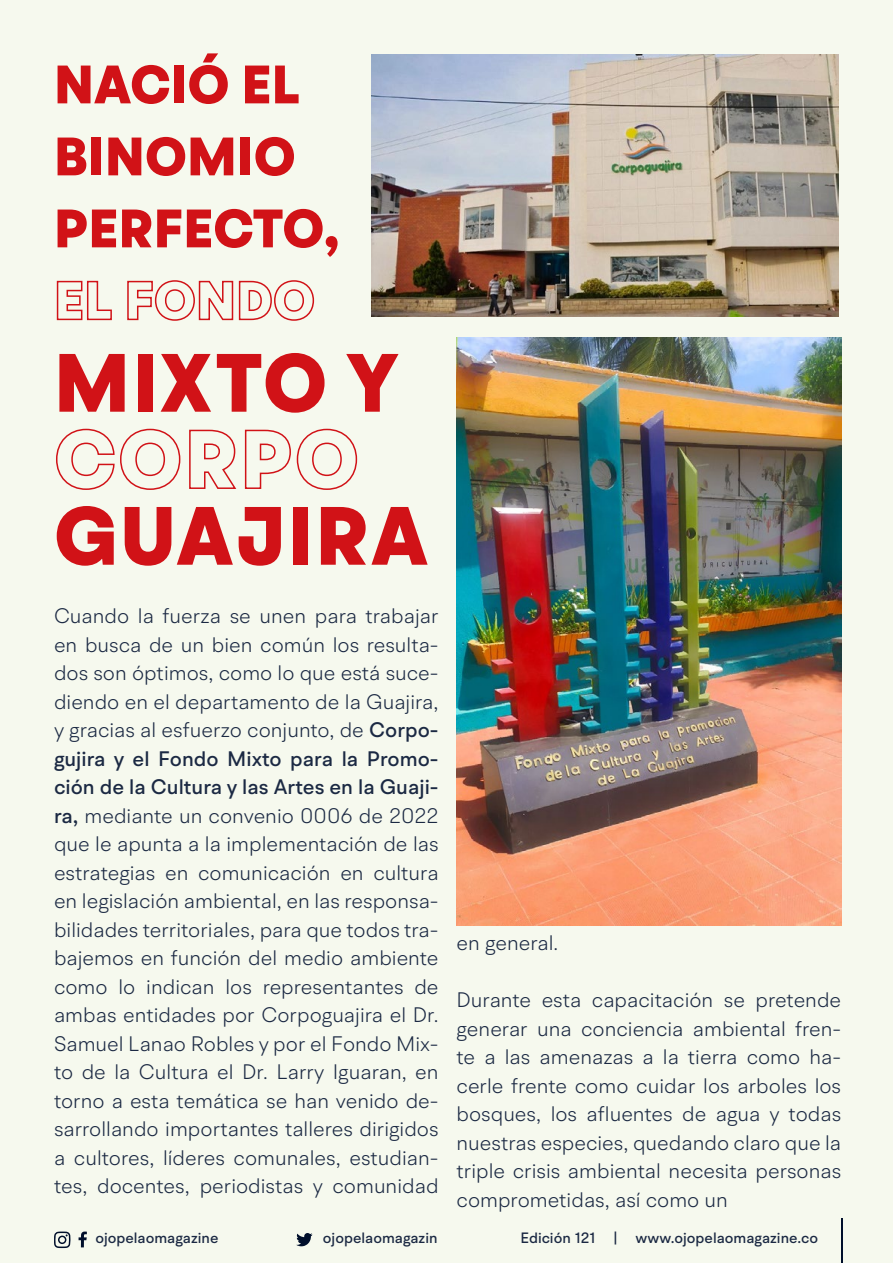
<style>
.page{position:relative;width:893px;height:1263px;background:#f6f9ee}
.page>*{position:absolute;margin:0;border:0;box-sizing:border-box;transform-origin:0 0}
.t1{font:900 82.5px/76.5px "BR Hendrix";letter-spacing:.025em;color:#d11217}
.t2{font:900 54px/72px "BR Hendrix";color:#d11217}
.t3{font:300 21px/28.5px "BR Hendrix";color:#1b2943;text-align:justify}
.t4{font:500 15px "BR Hendrix";color:#1b2943}
.s1{font-weight:500}
</style>
<div class="page">
<svg style="left:296px;top:1233px;width:17px;height:13px"></svg>
<svg style="left:79px;top:1231px;width:8px;height:16px"></svg>
<svg style="left:54px;top:1231px;width:17px;height:17px"></svg>
<hr style="left:841px;top:1219px;width:1px;height:44px;background:#000f2b">
<img style="left:371px;top:54px;width:468px;height:263px">
<img style="left:457px;top:337px;width:384px;height:588px">
<h2 class="t2" style="left:54px;top:50px;width:287px">NACIÓ EL<br>BINOMIO<br>PERFECTO,<br>EL FONDO</h2>
<h1 class="t1" style="left:54px;top:347px;width:375px">MIXTO Y<br>CORPO<br>GUAJIRA</h1>
<p class="t3" style="left:54px;top:602px;width:386px">Cuando la fuerza se unen para trabajar en busca de un bien común los resulta&shy;dos son óptimos, como lo que está suce&shy;diendo en el departamento de la Guajira, y gracias al esfuerzo conjunto, de <span class="s1">Corpo&shy;gujira y el Fondo Mixto para la Promo&shy;ción de la Cultura y las Artes en la Guaji&shy;ra,</span> mediante un convenio 0006 de 2022 que le apunta a la implementación de las estrategias en comunicación en cultura en legislación ambiental, en las responsa&shy;bilidades territoriales, para que todos tra&shy;bajemos en función del medio ambiente como lo indican los representantes de ambas entidades por Corpoguajira el Dr.<br>Samuel Lanao Robles y por el Fondo Mix&shy;to de la Cultura el Dr. Larry Iguaran, en torno a esta temática se han venido de&shy;sarrollando importantes talleres dirigidos a cultores, líderes comunales, estudian&shy;tes, docentes, periodistas y comunidad</p>
<p class="t3" style="left:457px;top:928px;width:103px">en general.</p>
<p class="t3" style="left:457px;top:985px;width:386px">Durante esta capacitación se pretende generar una conciencia ambiental fren&shy;te a las amenazas a la tierra como ha&shy;cerle frente como cuidar los arboles los bosques, los afluentes de agua y todas nuestras especies, quedando claro que la triple crisis ambiental necesita personas comprometidas, así como un</p>
<p class="t4" style="left:95px;top:1229px;width:125px">ojopelaomagazine</p>
<p class="t4" style="left:323px;top:1229px;width:116px">ojopelaomagazin</p>
<p class="t4" style="left:520px;top:1229px;width:299px">Edición 121 | www.ojopelaomagazine.co</p>
</div>
